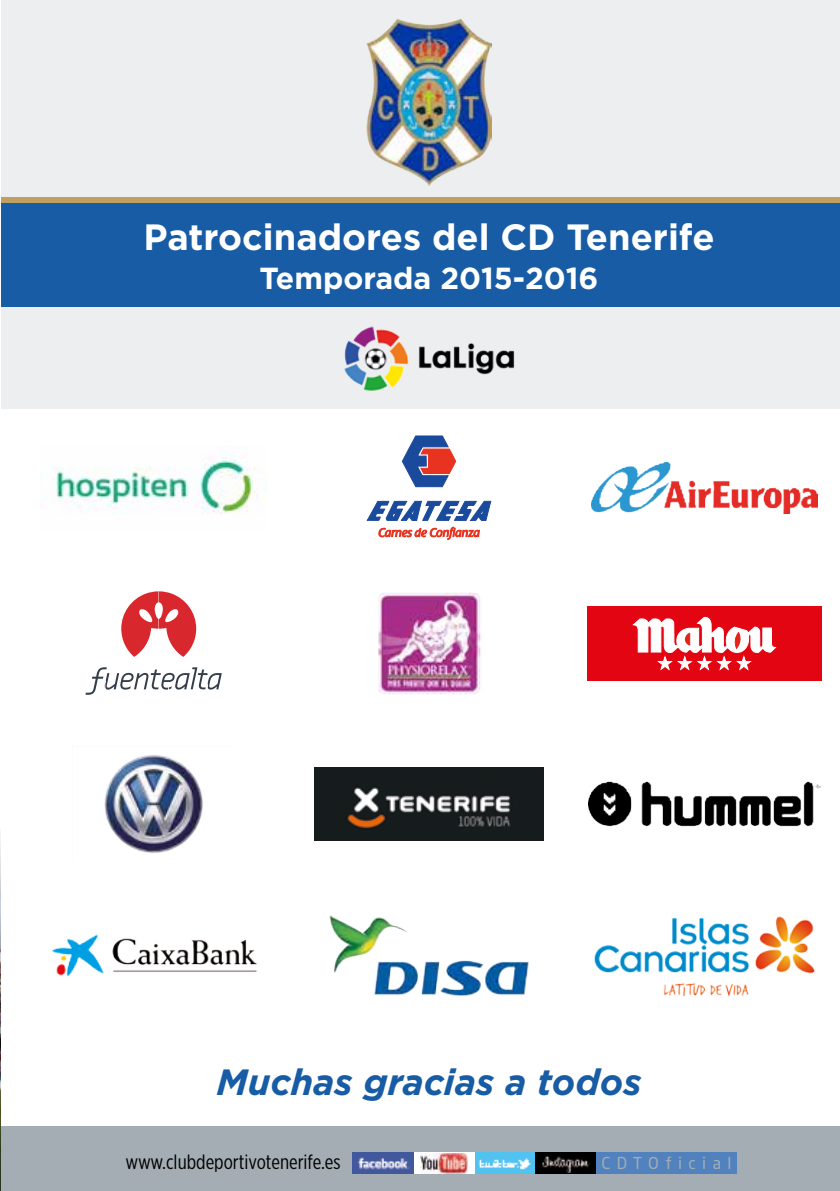
<style>
.page{position:relative;width:840px;height:1191px;background:#fff}
.page>*{position:absolute;margin:0;border:0;box-sizing:border-box;transform-origin:0 0}
.t1{font:700 36.6px "Gotham";color:#fff}
.t2{font:italic 700 36.6px "Gotham";color:#175ca4}
.t3{font:700 30.4px "Gotham";color:#fff}
.t4{font:20.2px "Gotham X Narrow";color:#000}
.t5{font:16.2px "Neo Sans Std";letter-spacing:.395em;color:#a3adb3}
</style>
<div class="page">
<img style="left:0;top:835px;width:1px;height:356px">
<div style="left:2px;top:0;width:837px;height:408px;background:#edeef0"></div>
<div style="left:2px;top:197px;width:837px;height:22px;background:#bf9f62"></div>
<div style="left:2px;top:1126px;width:837px;height:65px;background:#a3adb3"></div>
<div style="left:2px;top:203px;width:837px;height:103px;background:#175ca4"></div>
<img style="left:353px;top:1152px;width:60px;height:22px">
<img style="left:474px;top:1152px;width:61px;height:22px">
<div style="left:414px;top:1152px;width:60px;height:22px;background:#fff"></div>
<img style="left:420px;top:1153px;width:47px;height:20px">
<div style="left:595px;top:1152px;width:141px;height:22px;background:#5182be"></div>
<div style="left:535px;top:1152px;width:60px;height:22px;background:#000"></div>
<img style="left:542px;top:1155px;width:47px;height:17px">
<img style="left:53px;top:457px;width:205px;height:57px">
<svg style="left:402px;top:436px;width:53px;height:51px"></svg>
<svg style="left:367px;top:501px;width:123px;height:19px"></svg>
<svg style="left:378px;top:527px;width:101px;height:12px"></svg>
<img style="left:591px;top:462px;width:225px;height:51px">
<svg style="left:85px;top:667px;width:137px;height:27px"></svg>
<svg style="left:121px;top:591px;width:75px;height:66px"></svg>
<img style="left:378px;top:592px;width:103px;height:102px">
<div style="left:587px;top:605px;width:234px;height:75px;background:#e30512"></div>
<svg style="left:633px;top:617px;width:142px;height:52px"></svg>
<img style="left:104px;top:755px;width:99px;height:98px">
<img style="left:314px;top:767px;width:229px;height:73px">
<img style="left:588px;top:781px;width:232px;height:45px">
<img style="left:52px;top:934px;width:205px;height:43px">
<img style="left:329px;top:915px;width:200px;height:81px">
<img style="left:594px;top:916px;width:221px;height:81px">
<img style="left:366px;top:19px;width:125px;height:167px">
<img style="left:319px;top:306px;width:219px;height:103px">
<h1 class="t1" style="left:143px;top:212px;width:572px">Patrocinadores del CD Tenerife</h1>
<h2 class="t3" style="left:259px;top:258px;width:340px">Temporada 2015-2016</h2>
<h1 class="t2" style="left:216px;top:1057px;width:426px">Muchas gracias a todos</h1>
<p class="t4" style="left:125px;top:1149px;width:216px">www.clubdeportivotenerife.es</p>
<p class="t5" style="left:601px;top:1153px;width:131px">CDTOficial</p>
</div>
